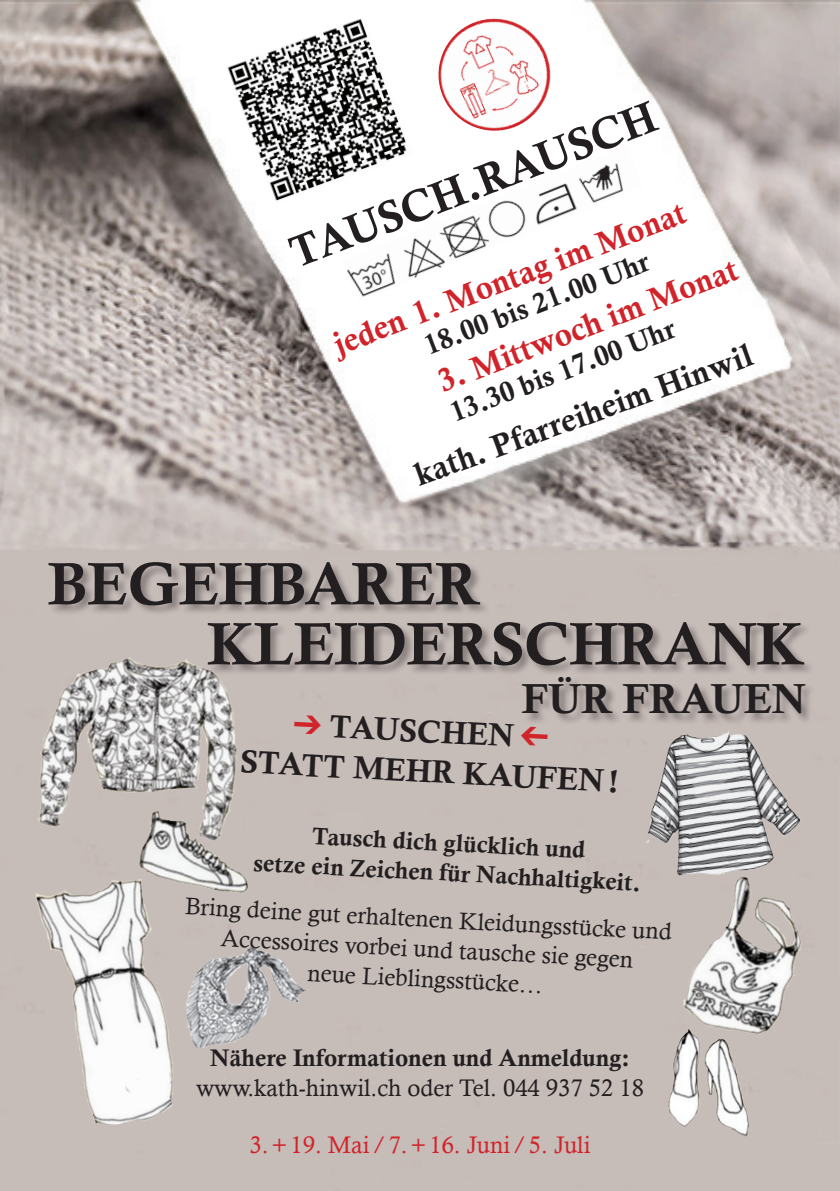
<style>
.page{position:relative;width:840px;height:1191px;background:#fff}
.page>*{position:absolute;margin:0;border:0;box-sizing:border-box;transform-origin:0 0}
.t1{font:60px/60px "Calis MT Bol";color:#231f20}
.t2{font:44px "Calis MT Bol";color:#231f20}
.t3{font:42px "Calis MT Bol";color:#231f20}
.t4{font:32px/40px "Calis MT Bol";color:#231f20;text-align:center}
.t5{font:32px "Calis MT Bol";color:#d1232a}
.t6{font:28px "Calis MT Bol";color:#231f20}
.t7{font:24px/30px "Calisto";color:#231f20;text-align:center}
.t8{font:24px/30px "Calis MT Bol";color:#231f20;text-align:center}
.t9{font:24px "Calisto";color:#d1232a}
.s1{color:#d1232a}
</style>
<div class="page">
<img style="left:0;top:0;width:839px;height:1191px">
<div style="left:48px;top:562px;width:767px;height:114px;background:#231f20;opacity:.38"></div>
<div style="left:521px;top:677px;width:295px;height:48px;background:#231f20;opacity:.38"></div>
<img style="left:430px;top:18px;width:128px;height:121px">
<img style="left:342px;top:145px;width:300px;height:156px">
<img style="left:630px;top:719px;width:177px;height:167px">
<img style="left:24px;top:649px;width:220px;height:204px">
<img style="left:4px;top:853px;width:226px;height:291px">
<img style="left:186px;top:947px;width:127px;height:101px">
<img style="left:129px;top:802px;width:137px;height:104px">
<img style="left:665px;top:1002px;width:100px;height:152px">
<img style="left:672px;top:865px;width:154px;height:189px">
<img style="left:225px;top:16px;width:188px;height:188px">
<svg style="left:609px;top:769px;width:7px;height:23px"></svg>
<svg style="left:520px;top:726px;width:28px;height:20px"></svg>
<h2 class="t2" style="left:282px;top:230px;width:390px;rotate:-21deg">TAUSCH.RAUSCH</h2>
<h3 class="t5" style="left:328px;top:328px;width:386px;rotate:-21deg">jeden 1. Montag im Monat</h3>
<p class="t6" style="left:419px;top:331px;width:240px;rotate:-21deg">18.00 bis 21.00 Uhr</p>
<h3 class="t5" style="left:432px;top:365px;width:330px;rotate:-21deg">3. Mittwoch im Monat</h3>
<p class="t6" style="left:445px;top:398px;width:240px;rotate:-21deg">13.30 bis 17.00 Uhr</p>
<h3 class="t4" style="left:409px;top:457px;width:358px;rotate:-20deg">kath. Pfarreiheim Hinwil</h3>
<h1 class="t1" style="left:207px;top:553px;width:597px;text-indent:-159px">BEGEHBARER<br>KLEIDERSCHRANK</h1>
<h3 class="t3" style="left:521px;top:674px;width:285px">FÜR FRAUEN</h3>
<h3 class="t4" style="left:243px;top:701px;width:164px;rotate:3deg"><span class="s1">➔</span> tauschen<br>sta tt mehr</h3>
<h3 class="t4" style="left:464px;top:753px;width:19px;rotate:3deg">kaufen</h3>
<p class="t8" style="left:256px;top:817px;width:389px;rotate:3deg">Tausch dich glücklich und<br>setze ein Zeichen für Nachhaltigkeit.</p>
<p class="t7" style="left:186px;top:890px;width:488px;rotate:3deg">Bring deine gut erhaltenen Kleidungsstücke und<br>Accessoires vorbei und tausche sie gegen<br>neue Lieblingsstücke…</p>
<p class="t8" style="left:210px;top:1043px;width:420px">Nähere Informationen und Anmeldung:</p>
<p class="t7" style="left:196px;top:1072px;width:449px">www.kath-hinwil.ch oder Tel. 044 937 52 18</p>
<p class="t9" style="left:249px;top:1131px;width:342px">3.+19. Mai/7.+16. Juni/5. Juli</p>
</div>
